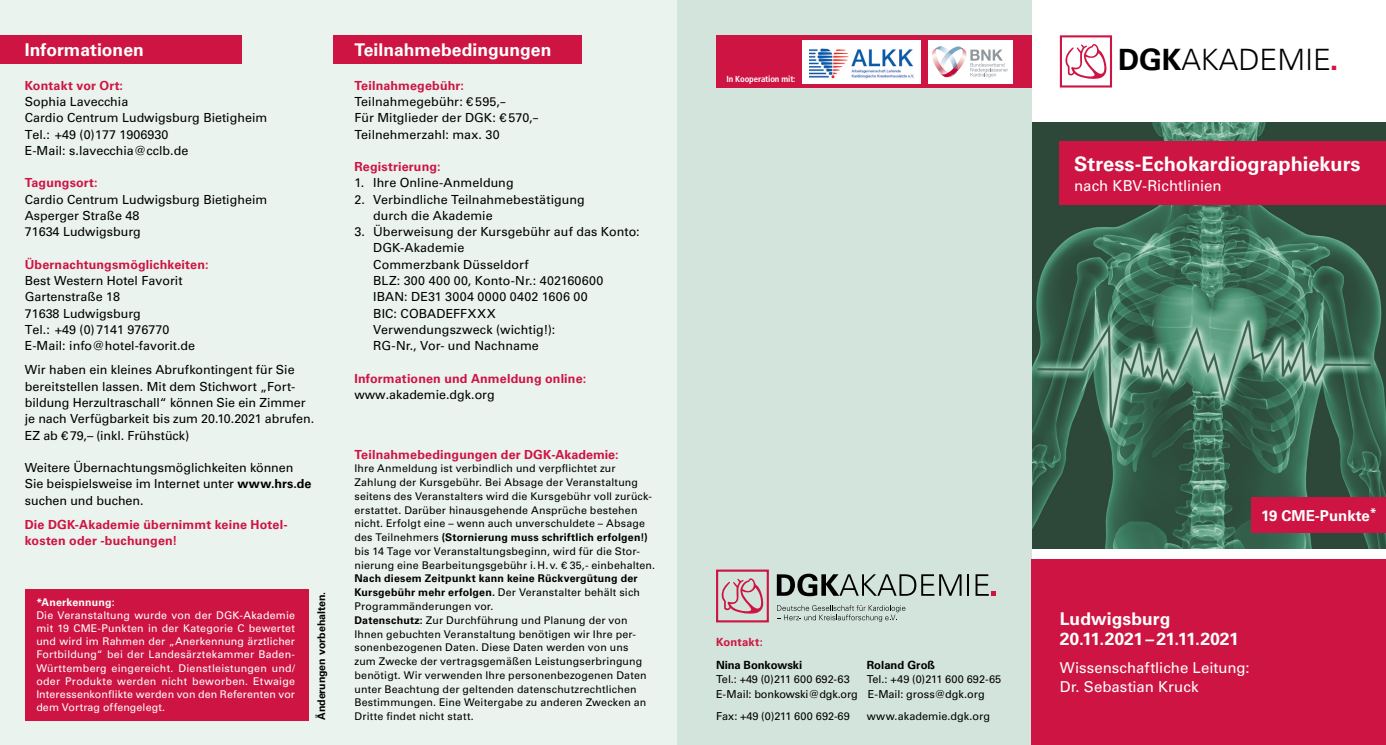
<style>
.page{position:relative;width:1386px;height:745px;background:#fff}
.page>*{position:absolute;margin:0;border:0;box-sizing:border-box;transform-origin:0 0}
.t1{font:300 29.38px "Univers LT Std";color:#000}
.t2{font:700 20px "Univers LT Std";letter-spacing:-.005em;color:#fff}
.t3{font:700 17.5px/20px "Univers LT Std";color:#fff}
.t4{font:15px/18.8px "Univers LT Std";color:#fff}
.t5{font:700 15px "Univers LT Std";color:#fff}
.t6{font:12.5px/16.2px "Univers LT Std";color:#000}
.t7{font:700 12.5px/16.2px "Univers LT Std";letter-spacing:.01em;color:#ce1442}
.t8{font:700 11.25px "Univers LT Std";letter-spacing:-.01em;color:#000}
.t9{font:700 11.25px "Univers LT Std";letter-spacing:.015em;color:#ce1442}
.t10{font:10.88px/14.4px "Univers LT Std";color:#000}
.t11{font:10.62px/13.8px "Univers LT Std";letter-spacing:.015em;color:#000}
.t12{font:10.62px/13.1px "Univers LT Std";letter-spacing:.01em;color:#fff;text-align:justify}
.t13{font:700 10.62px "Univers LT Std";color:#000}
.t14{font:700 10.62px "Univers LT Std";letter-spacing:.015em;color:#fff}
.t15{font:700 condensed 8.75px "Frutiger LT Std";letter-spacing:-.015em;color:#fff}
.t16{font:6.12px "Zapf Dingbats ITC";color:#ce1442}
.s1{font-weight:700}
</style>
<div class="page">
<img style="left:1031px;top:123px;width:354px;height:425px">
<div style="left:0;top:0;width:1031px;height:744px;background:#ebf3ef"></div>
<div style="left:677px;top:0;width:354px;height:744px;background:#d2e4db"></div>
<div style="left:1031px;top:558px;width:354px;height:186px;background:#ce1442"></div>
<div style="left:1059px;top:142px;width:326px;height:63px;background:#ce1442"></div>
<div style="left:1251px;top:497px;width:134px;height:35px;background:#ce1442"></div>
<svg style="left:1065px;top:44px;width:41px;height:35px"></svg>
<div style="left:1059px;top:35px;width:53px;height:52px;border:2px solid #ce1442"></div>
<div style="left:333px;top:35px;width:248px;height:29px;background:#ce1442"></div>
<div style="left:0;top:35px;width:241px;height:29px;background:#ce1442"></div>
<div style="left:25px;top:588px;width:283px;height:131px;background:#ce1442"></div>
<div style="left:716px;top:35px;width:315px;height:53px;background:#ce1442"></div>
<div style="left:928px;top:40px;width:84px;height:43px;background:#fff"></div>
<svg style="left:932px;top:46px;width:76px;height:32px"></svg>
<div style="left:802px;top:40px;width:118px;height:43px;background:#fff"></div>
<img style="left:809px;top:48px;width:104px;height:30px">
<svg style="left:721px;top:578px;width:42px;height:36px"></svg>
<div style="left:716px;top:569px;width:53px;height:53px;border:2px solid #ce1442"></div>
<svg style="left:777px;top:573px;width:184px;height:23px"></svg>
<hr style="left:967px;top:574px;width:2px;height:21px;background:#000">
<svg style="left:975px;top:574px;width:21px;height:21px"></svg>
<svg style="left:777px;top:605px;width:128px;height:16px"></svg>
<h3 class="t3" style="left:25px;top:40px;width:121px">Informationen</h3>
<p class="t7" style="left:25px;top:77px;width:100px">Kontakt vor Ort:</p>
<p class="t6" style="left:25px;top:93px;width:244px">Sophia Lavecchia<br>Cardio Centrum Ludwigsburg Bietigheim<br>Tel.: +49 (0)177 1906930<br>E-Mail: s.lavecchia@cclb.de</p>
<p class="t7" style="left:25px;top:175px;width:74px">Tagungsort:</p>
<p class="t6" style="left:25px;top:191px;width:244px">Cardio Centrum Ludwigsburg Bietigheim<br>Asperger Straße 48<br>71634 Ludwigsburg</p>
<p class="t7" style="left:25px;top:256px;width:185px">Übernachtungsmöglichkeiten:</p>
<p class="t6" style="left:25px;top:272px;width:172px">Best Western Hotel Favorit<br>Gartenstraße 18<br>71638 Ludwigsburg<br>Tel.: +49 (0)7141 976770<br>E-Mail: info@hotel-favorit.de</p>
<p class="t6" style="left:25px;top:362px;width:291px">Wir haben ein kleines Abrufkontingent für Sie bereitstellen lassen. Mit dem Stichwort „Fort&shy;bildung Herzultraschall“ können Sie ein Zimmer je nach Verfügbarkeit bis zum 20.10.2021 abrufen.<br>EZ ab € 79,– (inkl. Frühstück)</p>
<p class="t6" style="left:25px;top:459px;width:288px">Weitere Übernachtungsmöglichkeiten können<br>Sie beispielsweise im Internet unter <span class="s1">www.hrs.de </span>suchen und buchen.</p>
<p class="t7" style="left:25px;top:516px;width:262px">Die DGK-Akademie übernimmt keine Hotel-- kosten oder -buchungen!</p>
<p class="t14" style="left:36px;top:595px;width:80px">*Anerkennung:</p>
<p class="t12" style="left:36px;top:608px;width:260px">Die Veranstaltung wurde von der DGK-Akademie mit 19 CME-Punkten in der Kategorie C bewertet und wird im Rahmen der „Anerkennung ärztlicher Fortbildung“ bei der Landesärztekammer Baden-Württemberg eingereicht. Dienstleistungen und/ oder Produkte werden nicht beworben. Etwaige Interessenkonflikte werden von den Referenten vor dem Vortrag offengelegt.</p>
<p class="t13" style="left:315px;top:719px;width:130px;rotate:-90deg">Änderungen vorbehalten.</p>
<h3 class="t3" style="left:354px;top:40px;width:198px">Teilnahmebedingungen</h3>
<p class="t7" style="left:354px;top:77px;width:111px">Teilnahmegebühr:</p>
<p class="t6" style="left:354px;top:93px;width:185px">Teilnahmegebühr: € 595,–<br>Für Mitglieder der DGK: € 570,–<br>Teilnehmerzahl: max. 30</p>
<p class="t7" style="left:354px;top:158px;width:88px">Registrierung:</p>
<p class="t6" style="left:354px;top:175px;width:161px">1. Ihre Online-Anmeldung</p>
<p class="t6" style="left:373px;top:191px;width:213px;text-indent:-19px">2. Verbindliche Teilnahmebestätigung durch die Akademie</p>
<p class="t6" style="left:373px;top:223px;width:268px;text-indent:-19px">3. Überweisung der Kursgebühr auf das Konto:<br>DGK-Akademie<br>Commerzbank Düsseldorf<br>BLZ: 300 400 00, Konto-Nr.: 402160600<br>IBAN: DE31 3004 0000 0402 1606 00<br>BIC: COBADEFFXXX<br>Verwendungszweck (wichtig!):<br>RG-Nr., Vor- und Nachname</p>
<p class="t7" style="left:354px;top:370px;width:233px">Informationen und Anmeldung online:</p>
<p class="t6" style="left:354px;top:386px;width:142px">www.akademie.dgk.org</p>
<p class="t7" style="left:354px;top:446px;width:266px">Teilnahmebedingungen der DGK-Akademie:</p>
<p class="t11" style="left:354px;top:461px;width:302px">Ihre Anmeldung ist verbindlich und verpflichtet zur Zahlung der Kursgebühr. Bei Absage der Veranstaltung seitens des Veranstalters wird die Kursgebühr voll zurück&shy;erstattet. Darüber hinausgehende Ansprüche bestehen nicht. Erfolgt eine – wenn auch unverschuldete – Absage des Teilnehmers <span class="s1">(Stornierung muss schriftlich erfolgen!) </span>bis 14 Tage vor Veranstaltungsbeginn, wird für die Stor&shy;nierung eine Bearbeitungsgebühr i.H.v. € 35,- einbehalten.</p>
<p class="t11" style="left:354px;top:571px;width:294px"><span class="s1">Nach diesem Zeitpunkt kann keine Rückvergütung der Kursgebühr mehr erfolgen.</span> Der Veranstalter behält sich Programmänderungen vor.<br><span class="s1">Datenschutz:</span> Zur Durchführung und Planung der von Ihnen gebuchten Veranstaltung benötigen wir Ihre per&shy;sonenbezogenen Daten. Diese Daten werden von uns zum Zwecke der vertragsgemäßen Leistungserbringung benötigt. Wir verwenden Ihre personenbezogenen Daten unter Beachtung der geltenden datenschutzrechtlichen Bestimmungen. Eine Weitergabe zu anderen Zwecken an Dritte findet nicht statt.</p>
<p class="t15" style="left:726px;top:74px;width:71px">In Kooperation mit:</p>
<h1 class="t1" style="left:1118px;top:42px;width:214px"><span class="s1">DGK</span>AKADEMIE</h1>
<p class="t16" style="left:1331px;top:65px;width:6px">■</p>
<h2 class="t2" style="left:1074px;top:152px;width:288px">Stress-Echokardiographiekurs</h2>
<p class="t4" style="left:1074px;top:176px;width:149px">nach KBV-Richtlinien</p>
<p class="t9" style="left:716px;top:635px;width:48px">Kontakt:</p>
<p class="t8" style="left:716px;top:657px;width:88px">Nina Bonkowski</p>
<p class="t10" style="left:716px;top:671px;width:143px">Tel.: +49 (0)211 600 692-63<br>E-Mail: bonkowski@dgk.org</p>
<p class="t10" style="left:716px;top:708px;width:135px">Fax: +49 (0)211 600 692-69</p>
<p class="t8" style="left:866px;top:657px;width:70px">Roland Groß</p>
<p class="t10" style="left:866px;top:671px;width:136px">Tel.: +49 (0)211 600 692-65<br>E-Mail: gross@dgk.org</p>
<p class="t10" style="left:866px;top:708px;width:125px">www.akademie.dgk.org</p>
<p class="t5" style="left:1261px;top:506px;width:117px">19 CME-Punkte<sup>*</sup></p>
<h3 class="t3" style="left:1059px;top:608px;width:180px">Ludwigsburg<br>20.11.2021–21.11.2021</h3>
<p class="t4" style="left:1059px;top:658px;width:191px">Wissenschaftliche Leitung:<br>Dr. Sebastian Kruck</p>
</div>
